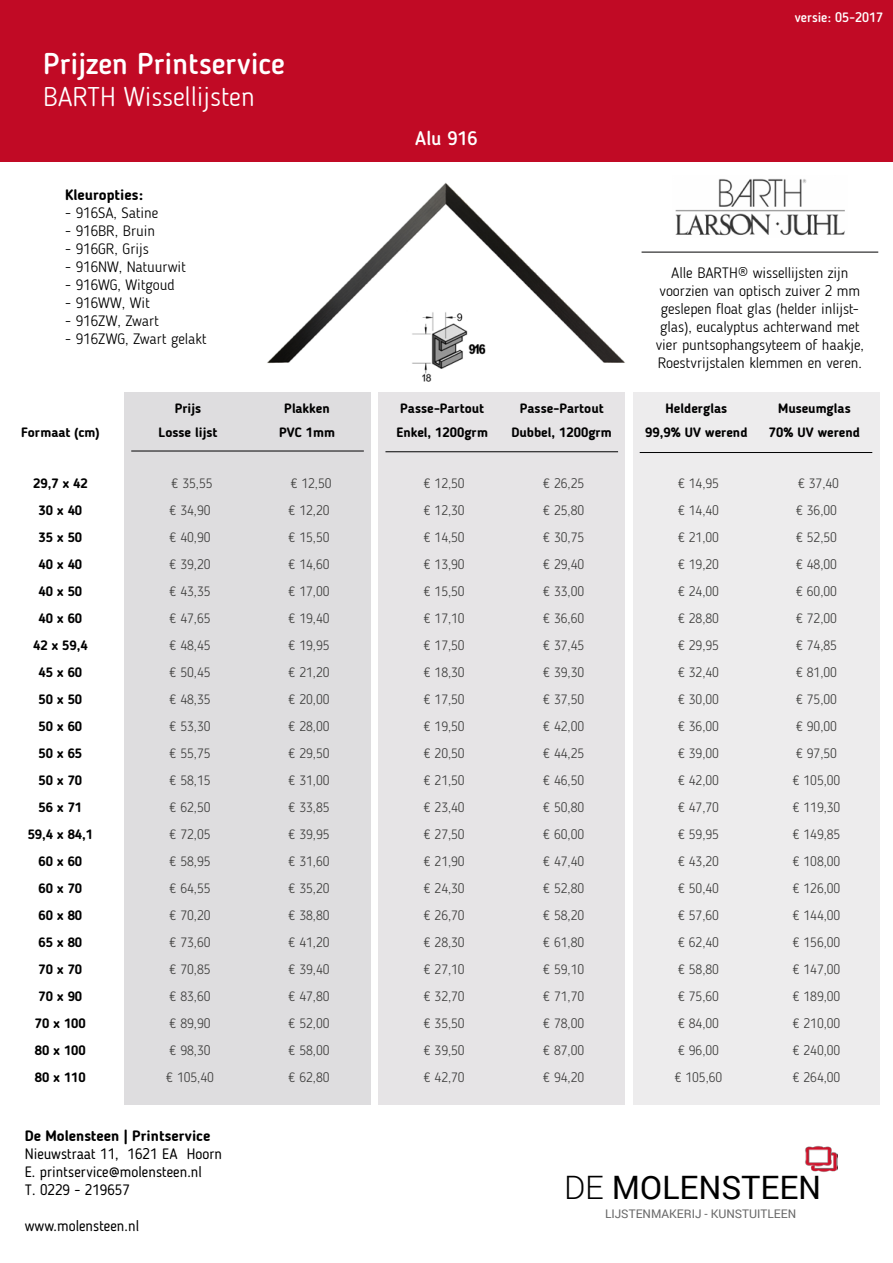
<style>
.page{position:relative;width:893px;height:1263px;background:#fff}
.page>*{position:absolute;margin:0;border:0;box-sizing:border-box;transform-origin:0 0}
.t1{font:32.25px "Roboto";color:#000}
.t2{font:500 30px "Blogger Sans";color:#fff}
.t3{font:300 27px "Blogger Sans";color:#fff}
.t4{font:500 19.5px "Blogger Sans";color:#fff}
.t5{font:300 15px/18px "Blogger Sans";color:#000;text-align:center}
.t6{font:15px/18px "Blogger Sans";color:#000}
.t7{font:700 15px "Blogger Sans";color:#000}
.t8{font:300 13.5px/27px "Blogger Sans";color:#3f3f3e;text-align:center}
.t9{font:700 13.5px/27px "Blogger Sans";color:#000;text-align:center}
.t10{font:500 13.5px "Blogger Sans";color:#fff}
.t11{font:11.85px "Roboto";color:#676767}
.s1{font-weight:300}
</style>
<div class="page">
<img style="left:263px;top:161px;width:367px;height:221px">
<div style="left:378px;top:392px;width:247px;height:712px;background:#e6e4e6"></div>
<div style="left:124px;top:392px;width:247px;height:713px;background:#dedddf"></div>
<div style="left:0;top:0;width:893px;height:161px;background:#c10a25"></div>
<div style="left:633px;top:392px;width:246px;height:712px;background:#edeced"></div>
<img style="left:805px;top:1145px;width:32px;height:27px">
<hr style="left:642px;top:252px;width:236px;height:1px;background:#020203">
<hr style="left:640px;top:452px;width:232px;height:1px;background:#020203">
<img style="left:675px;top:179px;width:170px;height:57px">
<hr style="left:385px;top:451px;width:233px;height:1px;background:#020203">
<hr style="left:131px;top:451px;width:233px;height:1px;background:#020203">
<h2 class="t2" style="left:43px;top:45px;width:243px">Prijzen Printservice</h2>
<h3 class="t3" style="left:43px;top:81px;width:213px">BARTH Wissellijsten</h3>
<p class="t7" style="left:65px;top:186px;width:79px">Kleuropties:</p>
<p class="t5" style="left:65px;top:204px;width:95px">- 916SA, Satine</p>
<p class="t5" style="left:65px;top:222px;width:91px">- 916BR, Bruin</p>
<p class="t5" style="left:65px;top:240px;width:85px">- 916GR, Grijs</p>
<p class="t5" style="left:65px;top:258px;width:122px">- 916NW, Natuurwit</p>
<p class="t5" style="left:65px;top:276px;width:111px">- 916WG, Witgoud</p>
<p class="t5" style="left:65px;top:294px;width:86px">- 916WW, Wit</p>
<p class="t5" style="left:65px;top:312px;width:95px">- 916ZW, Zwart</p>
<p class="t5" style="left:65px;top:330px;width:143px">- 916ZWG, Zwart gelakt</p>
<p class="t9" style="left:21px;top:418px;width:80px">Formaat (cm)</p>
<p class="t9" style="left:28px;top:469px;width:67px">29,7 x 42<br>30 x 40<br>35 x 50<br>40 x 40<br>40 x 50<br>40 x 60<br>42 x 59,4<br>45 x 60<br>50 x 50<br>50 x 60<br>50 x 65<br>50 x 70<br>56 x 71<br>59,4 x 84,1<br>60 x 60<br>60 x 70<br>60 x 80<br>65 x 80<br>70 x 70<br>70 x 90<br>70 x 100<br>80 x 100<br>80 x 110</p>
<p class="t9" style="left:159px;top:396px;width:60px;line-height:24px">Prijs<br>Losse lijst</p>
<p class="t8" style="left:166px;top:470px;width:49px">€ 35,55 € 34,90 € 40,90 € 39,20 € 43,35 € 47,65 € 48,45 € 50,45 € 48,35 € 53,30 € 55,75 € 58,15 € 62,50 € 72,05 € 58,95 € 64,55 € 70,20 € 73,60 € 70,85 € 83,60 € 89,90 € 98,30 € 105,40</p>
<p class="t7" style="left:25px;top:1127px;width:187px">De Molensteen | Printservice</p>
<p class="t6" style="left:25px;top:1145px;width:199px">Nieuwstraat 11, 1621 EA Hoorn<br>E. printservice@molensteen.nl<br>T. 0229 - 219657</p>
<p class="t6" style="left:25px;top:1217px;width:116px">www.molensteen.nl</p>
<p class="t9" style="left:279px;top:396px;width:58px;line-height:24px">Plakken<br>PVC 1mm</p>
<p class="t8" style="left:289px;top:470px;width:44px;text-align:left">€ 12,50 € 12,20 € 15,50 € 14,60 € 17,00 € 19,40 € 19,95 € 21,20 € 20,00 € 28,00 € 29,50 € 31,00 € 33,85 € 39,95 € 31,60 € 35,20 € 38,80 € 41,20 € 39,40 € 47,80 € 52,00 € 58,00 € 62,80</p>
<h3 class="t4" style="left:415px;top:127px;width:64px">Alu 916</h3>
<p class="t10" style="left:795px;top:10px;width:90px">versie: 05-2017</p>
<p class="t9" style="left:396px;top:396px;width:93px;line-height:24px;text-align:left">Passe-Partout<br>Enkel, 1200grm</p>
<p class="t8" style="left:424px;top:470px;width:42px;text-align:justify">€ 12,50 € 12,30 € 14,50 € 13,90 € 15,50 € 17,10 € 17,50 € 18,30 € 17,50 € 19,50 € 20,50 € 21,50 € 23,40 € 27,50 € 21,90 € 24,30 € 26,70 € 28,30 € 27,10 € 32,70 € 35,50 € 39,50 € 42,70</p>
<p class="t9" style="left:511px;top:396px;width:102px;line-height:24px">Passe-Partout<br>Dubbel, 1200grm</p>
<p class="t8" style="left:543px;top:470px;width:42px;text-align:justify">€ 26,25 € 25,80 € 30,75 € 29,40 € 33,00 € 36,60 € 37,45 € 39,30 € 37,50 € 42,00 € 44,25 € 46,50 € 50,80 € 60,00 € 47,40 € 52,80 € 58,20 € 61,80 € 59,10 € 71,70 € 78,00 € 87,00 € 94,20</p>
<p class="t5" style="left:656px;top:264px;width:209px">Alle BARTH® wissellijsten zijn voorzien van optisch zuiver 2 mm geslepen float glas (helder inlijst&shy;glas), eucalyptus achterwand met vier puntsophangsyteem of haakje, Roestvrijstalen klemmen en veren.</p>
<p class="t9" style="left:645px;top:396px;width:104px;line-height:24px">Helderglas<br>99,9% UV werend</p>
<p class="t8" style="left:675px;top:470px;width:49px;text-align:left">€ 14,95 € 14,40 € 21,00 € 19,20 € 24,00 € 28,80 € 29,95 € 32,40 € 30,00 € 36,00 € 39,00 € 42,00 € 47,70 € 59,95 € 43,20 € 50,40 € 57,60 € 62,40 € 58,80 € 75,60 € 84,00 € 96,00 € 105,60</p>
<p class="t9" style="left:769px;top:396px;width:93px;line-height:24px">Museumglas<br>70% UV werend</p>
<p class="t8" style="left:793px;top:470px;width:49px">€ 37,40 € 36,00 € 52,50 € 48,00 € 60,00 € 72,00 € 74,85 € 81,00 € 75,00 € 90,00 € 97,50 € 105,00 € 119,30 € 149,85 € 108,00 € 126,00 € 144,00 € 156,00 € 147,00 € 189,00 € 210,00 € 240,00 € 264,00</p>
<h1 class="t1" style="left:564px;top:1165px;width:259px"><span class="s1">DE</span> MOLENSTEEN</h1>
<p class="t11" style="left:605px;top:1206px;width:193px">LIJSTENMAKERIJ - KUNSTUITLEEN</p>
</div>
